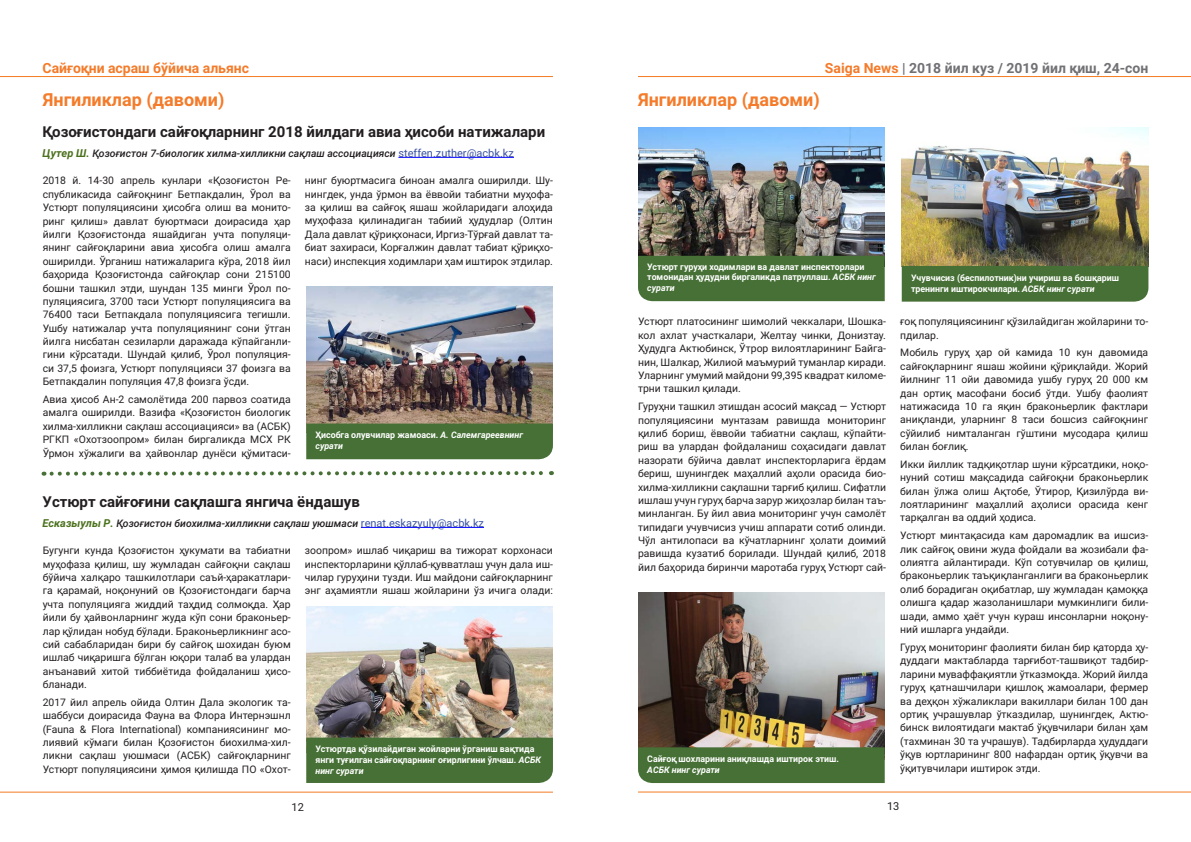
<style>
.page{position:relative;width:1191px;height:842px;background:#fff}
.page>*{position:absolute;margin:0;border:0;box-sizing:border-box;transform-origin:0 0}
.t1{font:700 18px "Roboto";color:#f47b2a}
.t2{font:700 15px "Roboto";color:#231f20}
.t3{font:700 14px "Roboto";color:#717074}
.t4{font:700 14px "Roboto";color:#f47b2a}
.t5{font:11px "Roboto";color:#231f20}
.arcticle_text{font:10.4px/13.4px "Roboto";color:#231f20;text-align:justify}
.t6{font:italic 500 10.4px "Roboto";color:#231f20}
.t7{font:700 9px/10.8px "Roboto";color:#fff}
.s1{color:#f47b2a}
.s2{font-weight:700;font-size:11px;color:#4b711c}
.s3{font-weight:400;font-style:normal;font-size:11px;color:#3a53a3}
.s4{font-style:italic}
</style>
<div class="page">
<hr style="left:0;top:792px;width:553px;height:1px;background:#f47b21">
<hr style="left:638px;top:76px;width:553px;height:1px;background:#f47b21">
<hr style="left:0;top:76px;width:553px;height:1px;background:#f47b21">
<hr style="left:638px;top:791px;width:553px;height:1px;background:#f47b21">
<hr style="left:398px;top:157px;width:116px;height:1px;background:#00f">
<hr style="left:361px;top:527px;width:123px;height:1px;background:#00f">
<img style="left:306px;top:286px;width:247px;height:138px">
<img style="left:306px;top:606px;width:247px;height:132px">
<img style="left:902px;top:128px;width:246px;height:138px">
<img style="left:638px;top:128px;width:246px;height:128px">
<img style="left:638px;top:593px;width:246px;height:154px">
<div style="left:306px;top:424px;width:247px;height:35px;background:#467035"></div>
<div style="left:306px;top:738px;width:247px;height:45px;background:#467035"></div>
<div style="left:901px;top:266px;width:247px;height:36px;background:#467035"></div>
<div style="left:638px;top:256px;width:246px;height:45px;background:#467035"></div>
<div style="left:638px;top:747px;width:246px;height:36px;background:#467035"></div>
<svg style="left:44px;top:471px;width:508px;height:5px"></svg>
<h3 class="t4" style="left:43px;top:58px;width:208px">Сайғоқни асраш бўйича альянс</h3>
<h3 class="t3" style="left:825px;top:58px;width:325px"><span class="s1">Saiga News</span> | 2018 йил куз / 2019 йил қиш, 24-сон</h3>
<p class="t1" style="left:43px;top:87px;width:183px">Янгиликлар (давоми)</p>
<p class="t1" style="left:638px;top:87px;width:183px">Янгиликлар (давоми)</p>
<p class="t2" style="left:43px;top:121px;width:504px">Қозоғистондаги сайғоқларнинг 2018 йилдаги авиа ҳисоби натижалари</p>
<p class="t6" style="left:43px;top:146px;width:473px"><span class="s2">Цутер Ш.</span> Қозоғистон 7-биологик хилма-хилликни сақлаш ассоциацияси <span class="s3">steffen.zuther@acbk.kz</span></p>
<p class="arcticle_text" style="left:43px;top:174px;width:249px">2018 й. 14-30 апрель кунлари «Қозоғистон Ре&shy;спубликасида сайғоқнинг Бетпакдалин, Ўрол ва Устюрт популяциясини ҳисобга олиш ва монито&shy;ринг қилиш» давлат буюртмаси доирасида ҳар йилги Қозоғистонда яшайдиган учта популяци&shy;янинг сайғоқларини авиа ҳисобга олиш амалга оширилди. Ўрганиш натижаларига кўра, 2018 йил баҳорида Қозоғистонда сайғоқлар сони 215100 бошни ташкил этди, шундан 135 минги Ўрол по&shy;пуляциясига, 3700 таси Устюрт популяциясига ва 76400 таси Бетпакдала популяциясига тегишли.<br>Ушбу натижалар учта популяциянинг сони ўтган йилга нисбатан сезиларли даражада кўпайганли&shy;гини кўрсатади. Шундай қилиб, Ўрол популяция&shy;си 37,5 фоизга, Устюрт популяцияси 37 фоизга ва Бетпакдалин популяция 47,8 фоизга ўсди.</p>
<p class="arcticle_text" style="left:43px;top:392px;width:249px">Авиа ҳисоб Ан-2 самолётида 200 парвоз соатида амалга оширилди. Вазифа «Қозоғистон биологик хилма-хилликни сақлаш ассоциацияси» ва (АСБК)<br>РГКП «Охотзоопром» билан биргаликда МСХ РК Ўрмон хўжалиги ва ҳайвонлар дунёси қўмитаси-</p>
<p class="arcticle_text" style="left:305px;top:173px;width:249px">нинг буюртмасига биноан амалга оширилди. Шу&shy;нингдек, унда ўрмон ва ёввойи табиатни муҳофа&shy;за қилиш ва сайғоқ яшаш жойларидаги алоҳида муҳофаза қилинадиган табиий ҳудудлар (Олтин Дала давлат қўриқхонаси, Иргиз-Тўрғай давлат та&shy;биат захираси, Корғалжин давлат табиат қўриқхо&shy;наси) инспекция ходимлари ҳам иштирок этдилар.</p>
<p class="t7" style="left:315px;top:429px;width:209px">Ҳисобга олувчилар жамоаси. <span class="s4">А. Салемгареевнинг сурати</span></p>
<p class="t2" style="left:43px;top:491px;width:319px">Устюрт сайғоғини сақлашга янгича ёндашув</p>
<p class="t6" style="left:43px;top:516px;width:443px"><span class="s2">Есказыулы Р.</span> Қозоғистон биохилма-хилликни сақлаш уюшмаси <span class="s3">renat.eskazyuly@acbk.kz</span></p>
<p class="arcticle_text" style="left:43px;top:543px;width:249px">Бугунги кунда Қозоғистон ҳукумати ва табиатни муҳофаза қилиш, шу жумладан сайғоқни сақлаш бўйича халқаро ташкилотлари саъй-ҳаракатлари&shy;га қарамай, ноқонуний ов Қозоғистондаги барча учта популяцияга жиддий таҳдид солмоқда. Ҳар йили бу ҳайвонларнинг жуда кўп сони браконьер&shy;лар қўлидан нобуд бўлади. Браконьерликнинг асо&shy;сий сабабларидан бири бу сайғоқ шохидан буюм ишлаб чиқаришга бўлган юқори талаб ва улардан анъанавий хитой тиббиётида фойдаланиш ҳисо&shy;бланади.</p>
<p class="arcticle_text" style="left:43px;top:695px;width:249px">2017 йил апрель ойида Олтин Дала экологик та&shy;шаббуси доирасида Фауна ва Флора Интернэшнл (Fauna &amp; Flora International) компаниясининг мо&shy;лиявий кўмаги билан Қозоғистон биохилма-хил&shy;ликни сақлаш уюшмаси (АСБК) сайғоқларнинг Устюрт популяциясини ҳимоя қилишда ПО «Охот-</p>
<p class="arcticle_text" style="left:305px;top:543px;width:249px">зоопром» ишлаб чиқариш ва тижорат корхонаси инспекторларини қўллаб-қувватлаш учун дала иш&shy;чилар гуруҳини тузди. Иш майдони сайғоқларнинг энг аҳамиятли яшаш жойларини ўз ичига олади:</p>
<p class="t7" style="left:315px;top:743px;width:227px">Устюртда қўзилайдиган жойларни ўрганиш вақтида янги туғилган сайғоқларнинг оғирлигини ўлчаш. <span class="s4">АСБК нинг сурати</span></p>
<p class="t7" style="left:647px;top:261px;width:230px">Устюрт гуруҳи ходимлари ва давлат инспекторлари томонидан ҳудудни биргаликда патруллаш. <span class="s4">АСБК нинг сурати</span></p>
<p class="arcticle_text" style="left:638px;top:315px;width:249px">Устюрт платосининг шимолий чеккалари, Шошка&shy;кол ахлат участкалари, Желтау чинки, Донизтау.<br>Ҳудудга Актюбинск, Ўтрор вилоятларининг Байга&shy;нин, Шалкар, Жилиой маъмурий туманлар киради.<br>Уларнинг умумий майдони 99,395 квадрат киломе&shy;трни ташкил қилади.</p>
<p class="arcticle_text" style="left:638px;top:399px;width:249px">Гуруҳни ташкил этишдан асосий мақсад — Устюрт популяциясини мунтазам равишда мониторинг қилиб бориш, ёввойи табиатни сақлаш, кўпайти&shy;риш ва улардан фойдаланиш соҳасидаги давлат назорати бўйича давлат инспекторларига ёрдам бериш, шунингдек маҳаллий аҳоли орасида био&shy;хилма-хилликни сақлашни тарғиб қилиш. Сифатли ишлаш учун гуруҳ барча зарур жиҳозлар билан таъ&shy;минланган. Бу йил авиа мониторинг учун самолёт типидаги учувчисиз учиш аппарати сотиб олинди.<br>Чўл антилопаси ва кўчатларнинг ҳолати доимий равишда кузатиб борилади. Шундай қилиб, 2018 йил баҳорида биринчи маротаба гуруҳ Устюрт сай-</p>
<p class="t7" style="left:647px;top:753px;width:193px">Сайғоқ шохларини аниқлашда иштирок этиш.<br><span class="s4">АСБК нинг сурати</span></p>
<p class="t7" style="left:911px;top:272px;width:210px">Учувчисиз (беспилотник)ни учириш ва бошқариш тренинги иштирокчилари. <span class="s4">АСБК нинг сурати</span></p>
<p class="arcticle_text" style="left:900px;top:315px;width:249px">ғоқ популяциясининг қўзилайдиган жойларини то&shy;пдилар.</p>
<p class="arcticle_text" style="left:900px;top:346px;width:249px">Мобиль гуруҳ ҳар ой камида 10 кун давомида сайғоқларнинг яшаш жойини қўриқлайди. Жорий йилнинг 11 ойи давомида ушбу гуруҳ 20 000 км дан ортиқ масофани босиб ўтди. Ушбу фаолият натижасида 10 га яқин браконьерлик фактлари аниқланди, уларнинг 8 таси бошсиз сайғоқнинг сўйилиб нимталанган гўштини мусодара қилиш билан боғлиқ.</p>
<p class="arcticle_text" style="left:900px;top:457px;width:249px">Икки йиллик тадқиқотлар шуни кўрсатдики, ноқо&shy;нуний сотиш мақсадида сайғоқни браконьерлик билан ўлжа олиш Ақтобе, Ўтирор, Қизилўрда ви&shy;лоятларининг маҳаллий аҳолиси орасида кенг тарқалган ва оддий ҳодиса.</p>
<p class="arcticle_text" style="left:900px;top:528px;width:249px">Устюрт минтақасида кам даромадлик ва ишсиз&shy;лик сайғоқ овини жуда фойдали ва жозибали фа&shy;олиятга айлантиради. Кўп сотувчилар ов қилиш, браконьерлик таъқиқланганлиги ва браконьерлик олиб борадиган оқибатлар, шу жумладан қамоққа олишга қадар жазоланишлари мумкинлиги били&shy;шади, аммо ҳаёт учун кураш инсонларни ноқону&shy;ний ишларга ундайди.</p>
<p class="arcticle_text" style="left:900px;top:640px;width:249px">Гуруҳ мониторинг фаолияти билан бир қаторда ҳу&shy;дуддаги мактабларда тарғибот-ташвиқот тадбир&shy;ларини муваффақиятли ўтказмоқда. Жорий йилда гуруҳ қатнашчилари қишлоқ жамоалари, фермер ва деҳқон хўжаликлари вакиллари билан 100 дан ортиқ учрашувлар ўтказдилар, шунингдек, Актю&shy;бинск вилоятидаги мактаб ўқувчилари билан ҳам (тахминан 30 та учрашув). Тадбирларда ҳудуддаги ўқув юртларининг 800 нафардан ортиқ ўқувчи ва ўқитувчилари иштирок этди.</p>
<p class="t5" style="left:291px;top:799px;width:14px">12</p>
<p class="t5" style="left:887px;top:799px;width:14px">13</p>
</div>
